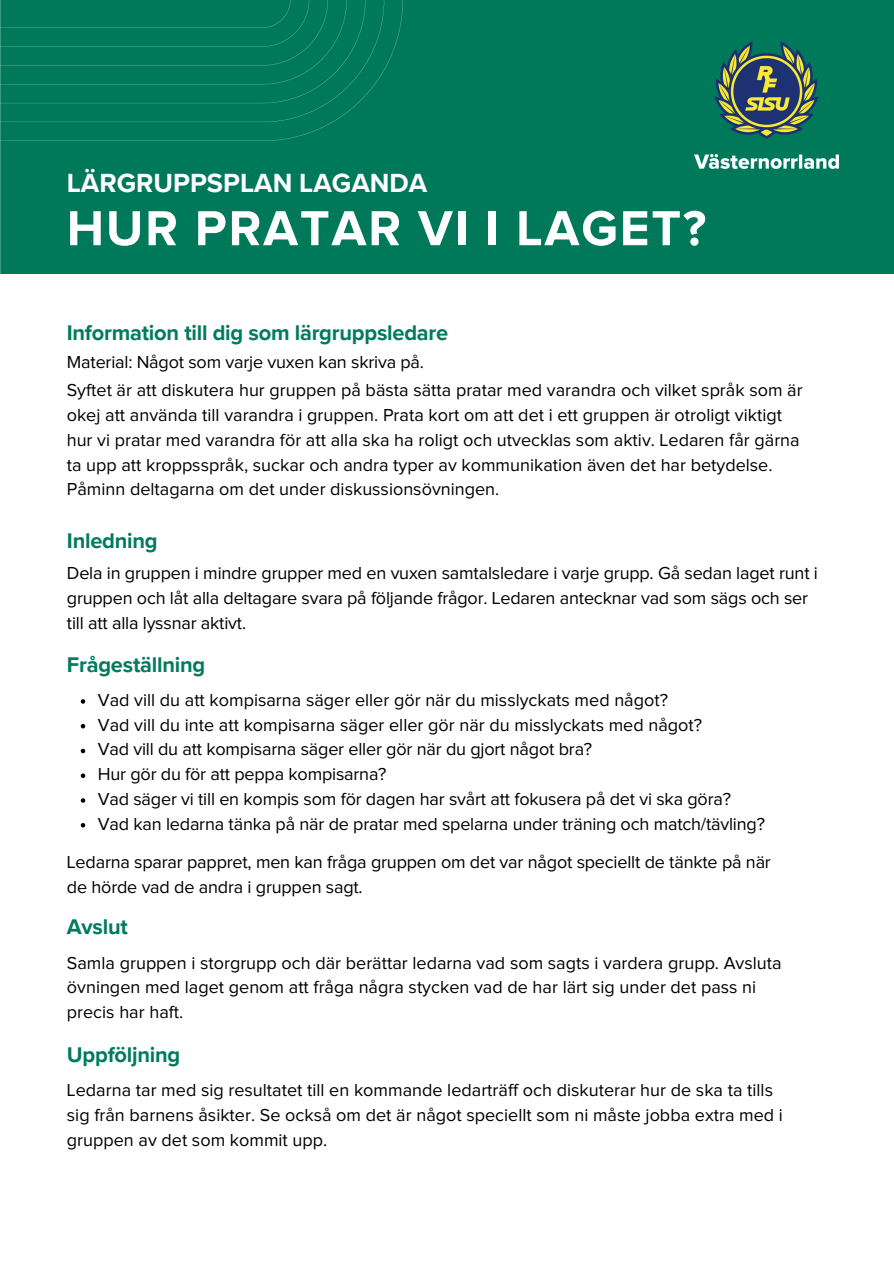
<style>
.page{position:relative;width:894px;height:1264px;background:#fff}
.page>*{position:absolute;margin:0;border:0;box-sizing:border-box;transform-origin:0 0}
.t1{font:700 51px "Proxima Nova";letter-spacing:.035em;color:#fff}
.t2{font:700 27px "Proxima Nova";color:#fff}
.t3{font:700 21.9px "Proxima Nova";letter-spacing:-.01em;color:#007b5e}
.t4{font:18px/24.8px "Proxima Nova";color:#000}
</style>
<div class="page">
<div style="left:0;top:0;width:893px;height:273px;background:#00785a"></div>
<img style="left:694px;top:41px;width:144px;height:127px">
<div style="left:0;top:0;width:402px;height:141px;background:#00785a"></div>
<svg style="left:81px;top:699px;width:4px;height:4px"></svg>
<svg style="left:81px;top:724px;width:4px;height:4px"></svg>
<svg style="left:81px;top:748px;width:4px;height:5px"></svg>
<svg style="left:81px;top:773px;width:4px;height:5px"></svg>
<svg style="left:81px;top:798px;width:4px;height:4px"></svg>
<svg style="left:81px;top:823px;width:4px;height:4px"></svg>
<p class="t2" style="left:67px;top:167px;width:362px">LÄRGRUPPSPLAN LAGANDA</p>
<p class="t1" style="left:67px;top:205px;width:640px">HUR PRATAR VI I LAGET?</p>
<p class="t3" style="left:67px;top:320px;width:383px">Information till dig som lärgruppsledare</p>
<p class="t4" style="left:67px;top:378px;width:737px">Syftet är att diskutera hur gruppen på bästa sätta pratar med varandra och vilket språk som är okej att använda till varandra i gruppen. Prata kort om att det i ett gruppen är otroligt viktigt hur vi pratar med varandra för att alla ska ha roligt och utvecklas som aktiv. Ledaren får gärna ta upp att kroppsspråk, suckar och andra typer av kommunikation även det har betydelse.<br>Påminn deltagarna om det under diskussionsövningen.</p>
<h2 class="t3" style="left:67px;top:528px;width:92px">Inledning</h2>
<h3 class="t4" style="left:67px;top:351px;width:358px">Material: Något som varje vuxen kan skriva på.</h3>
<p class="t4" style="left:67px;top:561px;width:752px">Dela in gruppen i mindre grupper med en vuxen samtalsledare i varje grupp. Gå sedan laget runt i</p>
<p class="t4" style="left:67px;top:586px;width:742px">gruppen och låt alla deltagare svara på följande frågor. Ledaren antecknar vad som sägs och ser till att alla lyssnar aktivt.</p>
<p class="t3" style="left:67px;top:652px;width:140px">Frågeställning</p>
<h3 class="t4" style="left:98px;top:688px;width:571px">Vad vill du att kompisarna säger eller gör när du misslyckats med något?</h3>
<p class="t4" style="left:98px;top:713px;width:605px">Vad vill du inte att kompisarna säger eller gör när du misslyckats med något?</p>
<p class="t4" style="left:98px;top:738px;width:496px">Vad vill du att kompisarna säger eller gör när du gjort något bra?</p>
<p class="t4" style="left:98px;top:762px;width:290px">Hur gör du för att peppa kompisarna?</p>
<p class="t4" style="left:98px;top:787px;width:634px">Vad säger vi till en kompis som för dagen har svårt att fokusera på det vi ska göra?</p>
<p class="t4" style="left:98px;top:812px;width:668px">Vad kan ledarna tänka på när de pratar med spelarna under träning och match/tävling?</p>
<p class="t4" style="left:67px;top:850px;width:705px">Ledarna sparar pappret, men kan fråga gruppen om det var något speciellt de tänkte på när de hörde vad de andra i gruppen sagt.</p>
<h1 class="t3" style="left:67px;top:914px;width:62px">Avslut</h1>
<h3 class="t4" style="left:67px;top:950px;width:716px">Samla gruppen i storgrupp och där berättar ledarna vad som sagts i vardera grupp. Avsluta övningen med laget genom att fråga några stycken vad de har lärt sig under det pass ni precis har haft.</h3>
<p class="t3" style="left:67px;top:1041px;width:115px">Uppföljning</p>
<p class="t4" style="left:67px;top:1078px;width:717px">Ledarna tar med sig resultatet till en kommande ledarträff och diskuterar hur de ska ta tills sig från barnens åsikter. Se också om det är något speciellt som ni måste jobba extra med i gruppen av det som kommit upp.</p>
</div>
